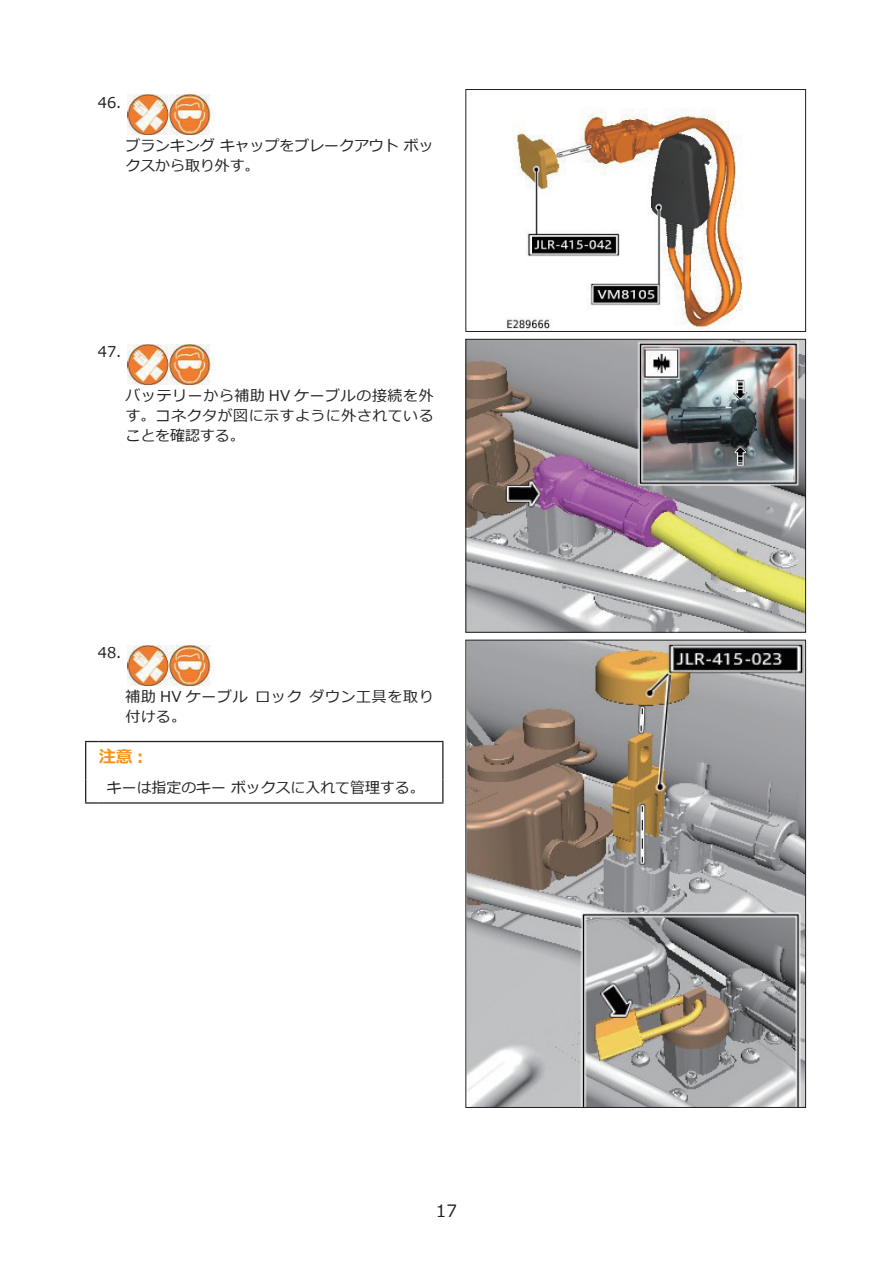
<style>
.page{position:relative;width:893px;height:1263px;background:#fff}
.page>*{position:absolute;margin:0;border:0;box-sizing:border-box;transform-origin:0 0}
.t1{font:700 16.95px "Meiryo";color:#f7931d}
.t2{font:16.95px "Meiryo";color:#231f20}
.t3{font:14.85px/20.2px "Meiryo";letter-spacing:.01em;color:#231f20}
.t4{font:14.85px/20.2px "Meiryo";letter-spacing:.05em;color:#231f20}
</style>
<div class="page">
<img style="left:128px;top:94px;width:83px;height:41px">
<img style="left:506px;top:108px;width:237px;height:222px">
<div style="left:466px;top:89px;width:340px;height:243px;border:1px solid #231f20"></div>
<img style="left:128px;top:344px;width:83px;height:41px">
<img style="left:468px;top:341px;width:336px;height:289px">
<div style="left:466px;top:339px;width:340px;height:293px;border:1px solid #231f20"></div>
<img style="left:128px;top:645px;width:83px;height:40px">
<svg style="left:85px;top:741px;width:358px;height:63px"></svg>
<hr style="left:99px;top:802px;width:344px;height:2px;background:#231f20">
<img style="left:468px;top:642px;width:336px;height:464px">
<div style="left:466px;top:640px;width:340px;height:468px;border:1px solid #231f20"></div>
<p class="t3" style="left:98px;top:93px;width:25px">46.</p>
<p class="t3" style="left:126px;top:137px;width:310px">ブランキングキャップをブレークアウトボックスから取り外す。</p>
<p class="t3" style="left:98px;top:343px;width:25px">47.</p>
<p class="t3" style="left:126px;top:386px;width:310px;text-align:justify">バッテリーから補助 HV ケーブルの接続を外す。コネクタが図に示すように外されていることを確認する。</p>
<p class="t3" style="left:98px;top:643px;width:25px">48.</p>
<p class="t4" style="left:126px;top:687px;width:124px">補助 HV ケーブル付ける。</p>
<p class="t1" style="left:99px;top:744px;width:47px">注意:</p>
<p class="t3" style="left:107px;top:778px;width:319px">キーは指定のキーボックスに入れて管理する。</p>
<p class="t4" style="left:309px;top:687px;width:126px">ダウン工具を取り</p>
<p class="t3" style="left:255px;top:687px;width:48px">ロック</p>
<p class="t2" style="left:436px;top:1199px;width:23px">17</p>
</div>
